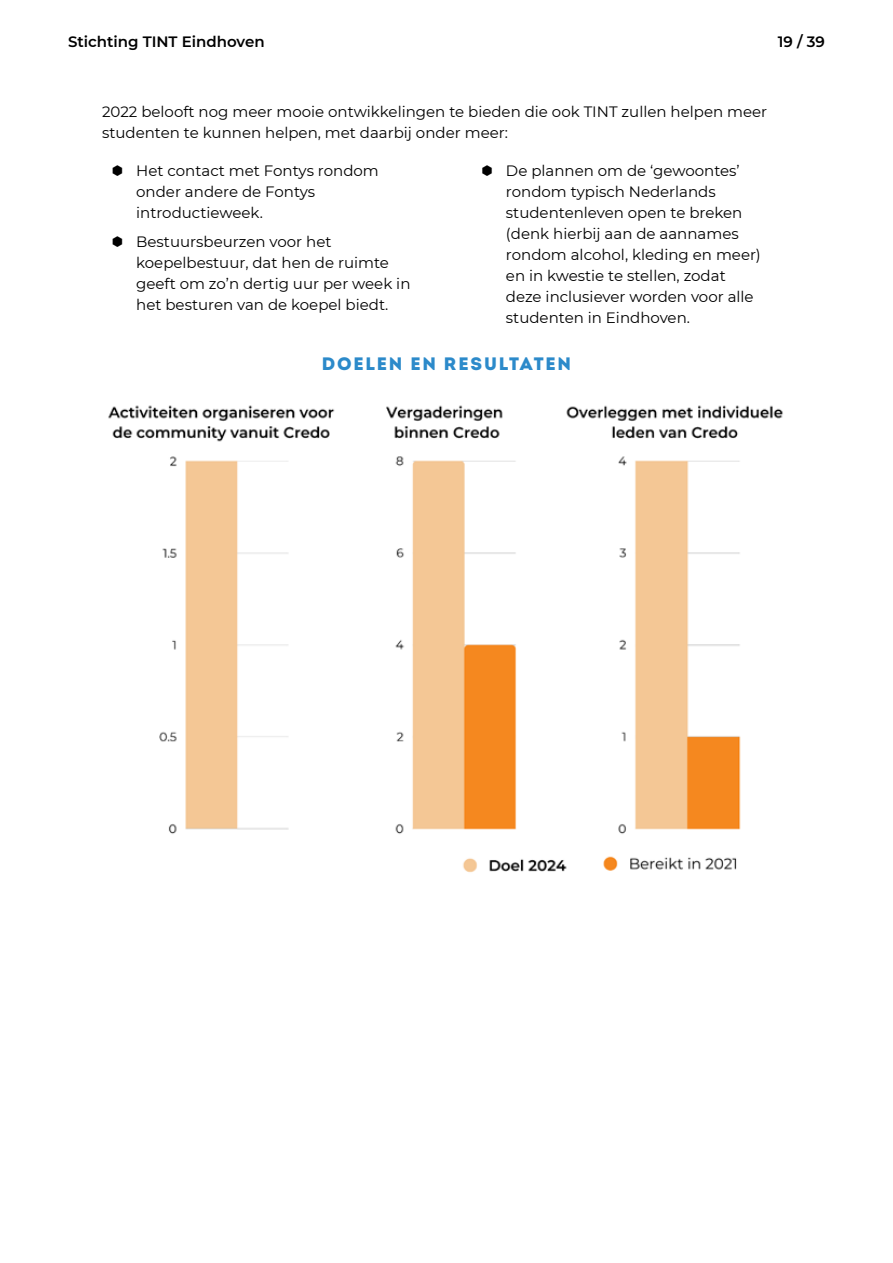
<style>
.page{position:relative;width:893px;height:1263px;background:#fff}
.page>*{position:absolute;margin:0;border:0;box-sizing:border-box;transform-origin:0 0}
.t1{font:18px "Intro Demo Black CAPS";letter-spacing:.1em;color:#2c8aca}
.t2{font:15px/21px "Montserrat";color:#000}
.t3{font:600 15px "Montserrat";color:#000}
</style>
<div class="page">
<img style="left:108px;top:405px;width:675px;height:468px">
<p class="t3" style="left:68px;top:31px;width:198px">Stichting TINT Eindhoven</p>
<p class="t3" style="left:778px;top:31px;width:49px">19 / 39</p>
<p class="t2" style="left:102px;top:100px;width:667px">2022 belooft nog meer mooie ontwikkelingen te bieden die ook TINT zullen helpen meer studenten te kunnen helpen, met daarbij onder meer:</p>
<p class="t2" style="left:506px;top:159px;width:256px">De plannen om de ‘gewoontes’ rondom typisch Nederlands studentenleven open te breken (denk hierbij aan de aannames rondom alcohol, kleding en meer) en in kwestie te stellen, zodat deze inclusiever worden voor alle studenten in Eindhoven.</p>
<p class="t1" style="left:322px;top:352px;width:251px">DOELEN EN RESULTATEN</p>
<p class="t2" style="left:136px;top:159px;width:244px">Het contact met Fontys rondom onder andere de Fontys introductieweek.</p>
<p class="t2" style="left:136px;top:231px;width:276px">Bestuursbeurzen voor het koepelbestuur, dat hen de ruimte geeft om zo’n dertig uur per week in het besturen van de koepel biedt.</p>
</div>
